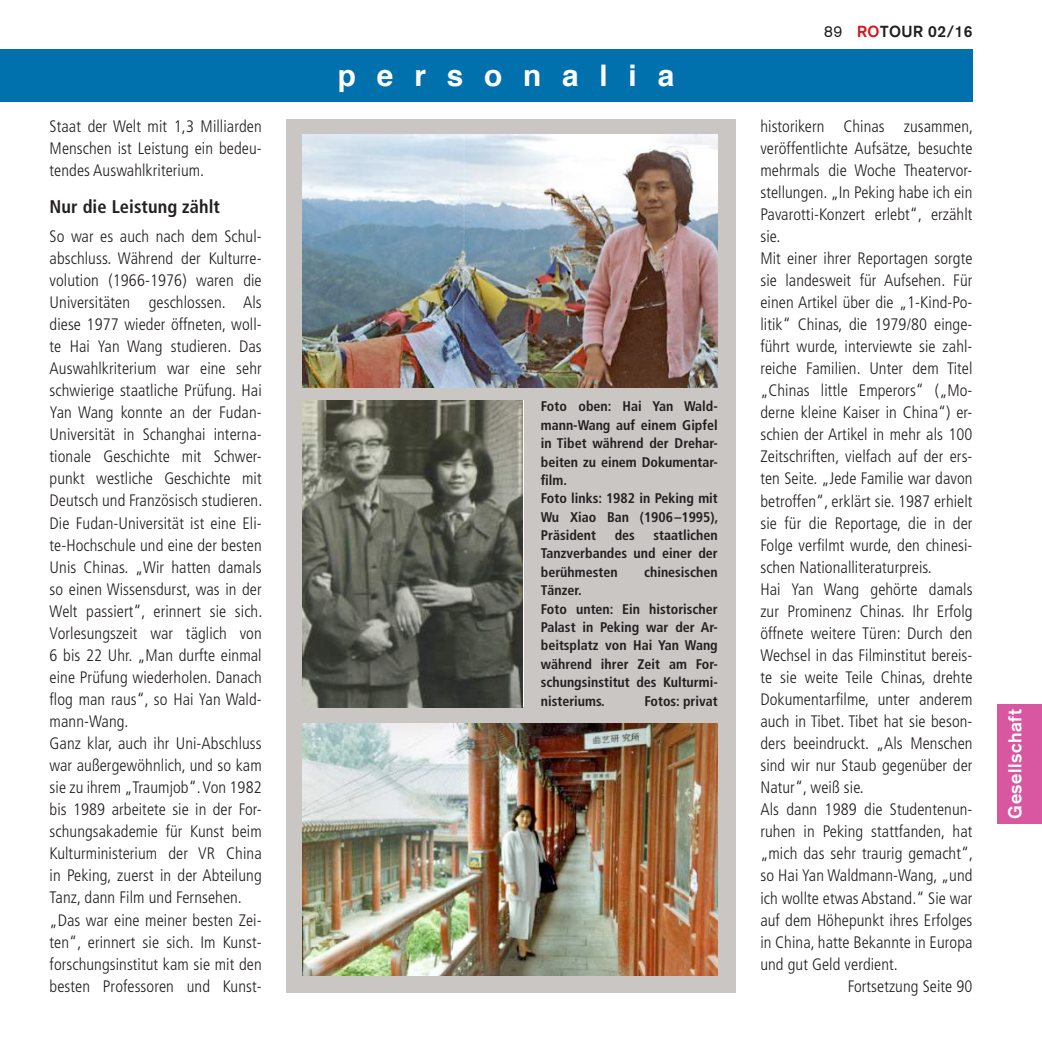
<style>
.page{position:relative;width:1042px;height:1042px;background:#fff}
.page>*{position:absolute;margin:0;border:0;box-sizing:border-box;transform-origin:0 0}
.t1{font:700 29.75px "Helvetica";letter-spacing:.7em;color:#fff}
.t2{font:700 condensed 18.38px "Frutiger";letter-spacing:.005em;color:#231f20}
.t3{font:700 18.38px "Akzidenz Grotesk";letter-spacing:.03em;color:#fff}
.t4{font:300 condensed 16.62px/22.1px "Frutiger";letter-spacing:.005em;color:#231f20;text-align:justify}
.t5{font:700 15.75px "Akzidenz Grotesk";letter-spacing:.03em;color:#231f20}
.t6{font:700 condensed 14px/18.4px "Frutiger";color:#231f20}
.s1{font-weight:400}
.s2{color:#d7171f}
</style>
<div class="page">
<div style="left:997px;top:704px;width:45px;height:119px;background:#d957a0"></div>
<div style="left:0;top:49px;width:972px;height:52px;background:#0071ad"></div>
<div style="left:286px;top:119px;width:449px;height:873px;background:#cac6c4"></div>
<img style="left:303px;top:723px;width:415px;height:252px">
<img style="left:303px;top:135px;width:415px;height:252px">
<img style="left:303px;top:401px;width:220px;height:306px">
<p class="t4" style="left:50px;top:115px;width:214px">Staat der Welt mit 1,3 Milliarden Menschen ist Leistung ein bedeu&shy;tendes Auswahlkriterium.</p>
<p class="t2" style="left:50px;top:195px;width:172px">Nur die Leistung zählt</p>
<p class="t4" style="left:50px;top:225px;width:214px;text-align:left">So war es auch nach dem Schul&shy;abschluss. Während der Kulturre&shy;volution (1966-1976) waren die<br>Universitäten geschlossen. Als diese 1977 wieder öffneten, woll&shy;te Hai Yan Wang studieren. Das<br>Auswahlkriterium war eine sehr schwierige staatliche Prüfung. Hai<br>Yan Wang konnte an der Fudan-<br>Universität in Schanghai interna&shy;tionale Geschichte mit Schwer&shy;punkt westliche Geschichte mit<br>Deutsch und Französisch studieren.<br>Die Fudan-Universität ist eine Eli&shy;te-Hochschule und eine der besten<br>Unis Chinas. „Wir hatten damals so einen Wissensdurst, was in der<br>Welt passiert“, erinnert sie sich.<br>Vorlesungszeit war täglich von<br>6 bis 22 Uhr. „Man durfte einmal eine Prüfung wiederholen. Danach flog man raus“, so Hai Yan Wald&shy;mann-Wang.<br>Ganz klar, auch ihr Uni-Abschluss war außergewöhnlich, und so kam sie zu ihrem „Traumjob“. Von 1982 bis 1989 arbeitete sie in der For&shy;schungsakademie für Kunst beim<br>Kulturministerium der VR China in Peking, zuerst in der Abteilung<br>Tanz, dann Film und Fernsehen. „Das war eine meiner besten Zei&shy;ten“, erinnert sie sich. Im Kunst&shy;forschungsinstitut kam sie mit den besten Professoren und Kunst-</p>
<h1 class="t1" style="left:338px;top:52px;width:338px">personalia</h1>
<p class="t6" style="left:541px;top:397px;width:179px">Foto oben: Hai Yan Wald&shy;mann-Wang auf einem Gipfel in Tibet während der Drehar&shy;beiten zu einem Dokumentar&shy;film.<br>Foto links: 1982 in Peking mit<br>Wu Xiao Ban (1906–1995),<br>Präsident</p>
<p class="t6" style="left:541px;top:526px;width:178px;text-align:justify;text-indent:113px">staatlichen Tanzverbandes und einer der berühmesten</p>
<p class="t6" style="left:615px;top:526px;width:22px">des</p>
<p class="t6" style="left:644px;top:563px;width:75px">chinesischen</p>
<p class="t6" style="left:541px;top:581px;width:178px">Tänzer.<br>Foto unten: Ein historischer<br>Palast in Peking war der Ar&shy;beitsplatz von Hai Yan Wang während ihrer Zeit am For&shy;schungsinstitut des Kulturmi&shy;nisteriums.</p>
<p class="t6" style="left:644px;top:691px;width:75px">Fotos: privat</p>
<p class="t5" style="left:824px;top:22px;width:150px"><span class="s1">89</span> <span class="s2">RO</span>TOUR 02/16</p>
<p class="t4" style="left:760px;top:115px;width:214px">historikern Chinas zusammen,</p>
<p class="t4" style="left:760px;top:137px;width:214px">veröffentlichte Aufsätze, besuchte</p>
<p class="t4" style="left:760px;top:159px;width:214px">mehrmals die Woche Theatervor-</p>
<p class="t4" style="left:760px;top:181px;width:214px">stellungen. „In Peking habe ich ein</p>
<p class="t4" style="left:760px;top:203px;width:214px">Pavarotti-Konzert erlebt“, erzählt</p>
<p class="t4" style="left:760px;top:225px;width:21px">sie.</p>
<p class="t4" style="left:760px;top:247px;width:214px">Mit einer ihrer Reportagen sorgte</p>
<p class="t4" style="left:760px;top:269px;width:214px">sie landesweit für Aufsehen. Für</p>
<p class="t4" style="left:760px;top:291px;width:214px">einen Artikel über die „1-Kind-Po-</p>
<p class="t4" style="left:760px;top:313px;width:214px">litik“ Chinas, die 1979/80 einge-</p>
<p class="t4" style="left:760px;top:335px;width:214px">führt wurde, interviewte sie zahl-</p>
<p class="t4" style="left:760px;top:358px;width:214px">reiche Familien. Unter dem Titel</p>
<p class="t4" style="left:760px;top:380px;width:214px">„Chinas little Emperors“ („Mo-</p>
<p class="t4" style="left:760px;top:402px;width:214px">derne kleine Kaiser in China“) er-</p>
<p class="t4" style="left:760px;top:424px;width:214px">schien der Artikel in mehr als 100</p>
<p class="t4" style="left:760px;top:446px;width:214px">Zeitschriften, vielfach auf der ers-</p>
<p class="t4" style="left:760px;top:468px;width:214px">ten Seite. „Jede Familie war davon</p>
<p class="t4" style="left:760px;top:490px;width:214px">betroffen“, erklärt sie. 1987 erhielt</p>
<p class="t4" style="left:760px;top:512px;width:214px">sie für die Reportage, die in der</p>
<p class="t4" style="left:760px;top:534px;width:214px">Folge verfilmt wurde, den chinesi-</p>
<p class="t4" style="left:760px;top:556px;width:173px">schen Nationalliteraturpreis.</p>
<p class="t4" style="left:760px;top:578px;width:214px">Hai Yan Wang gehörte damals</p>
<p class="t4" style="left:760px;top:600px;width:214px">zur Prominenz Chinas. Ihr Erfolg</p>
<p class="t4" style="left:760px;top:622px;width:214px">öffnete weitere Türen: Durch den</p>
<p class="t4" style="left:760px;top:644px;width:214px">Wechsel in das Filminstitut bereis-</p>
<p class="t4" style="left:760px;top:666px;width:214px">te sie weite Teile Chinas, drehte</p>
<p class="t4" style="left:760px;top:688px;width:214px">Dokumentarfilme, unter anderem</p>
<p class="t4" style="left:760px;top:710px;width:214px">auch in Tibet. Tibet hat sie beson-</p>
<p class="t4" style="left:760px;top:732px;width:214px">ders beeindruckt. „Als Menschen</p>
<p class="t4" style="left:760px;top:754px;width:214px">sind wir nur Staub gegenüber der</p>
<p class="t4" style="left:760px;top:776px;width:105px">Natur“, weiß sie.</p>
<p class="t4" style="left:760px;top:799px;width:214px">Als dann 1989 die Studentenun-</p>
<p class="t4" style="left:760px;top:821px;width:214px">ruhen in Peking stattfanden, hat</p>
<p class="t4" style="left:760px;top:843px;width:214px">„mich das sehr traurig gemacht“,</p>
<p class="t4" style="left:760px;top:865px;width:214px">so Hai Yan Waldmann-Wang, „und</p>
<p class="t4" style="left:760px;top:887px;width:214px">ich wollte etwas Abstand.“ Sie war</p>
<p class="t4" style="left:760px;top:909px;width:214px">auf dem Höhepunkt ihres Erfolges</p>
<p class="t4" style="left:760px;top:931px;width:214px">in China, hatte Bekannte in Europa</p>
<p class="t4" style="left:760px;top:953px;width:139px">und gut Geld verdient.</p>
<p class="t4" style="left:848px;top:975px;width:126px">Fortsetzung Seite 90</p>
<p class="t3" style="left:1004px;top:818px;width:110px;rotate:-90deg">Gesellschaft</p>
</div>
